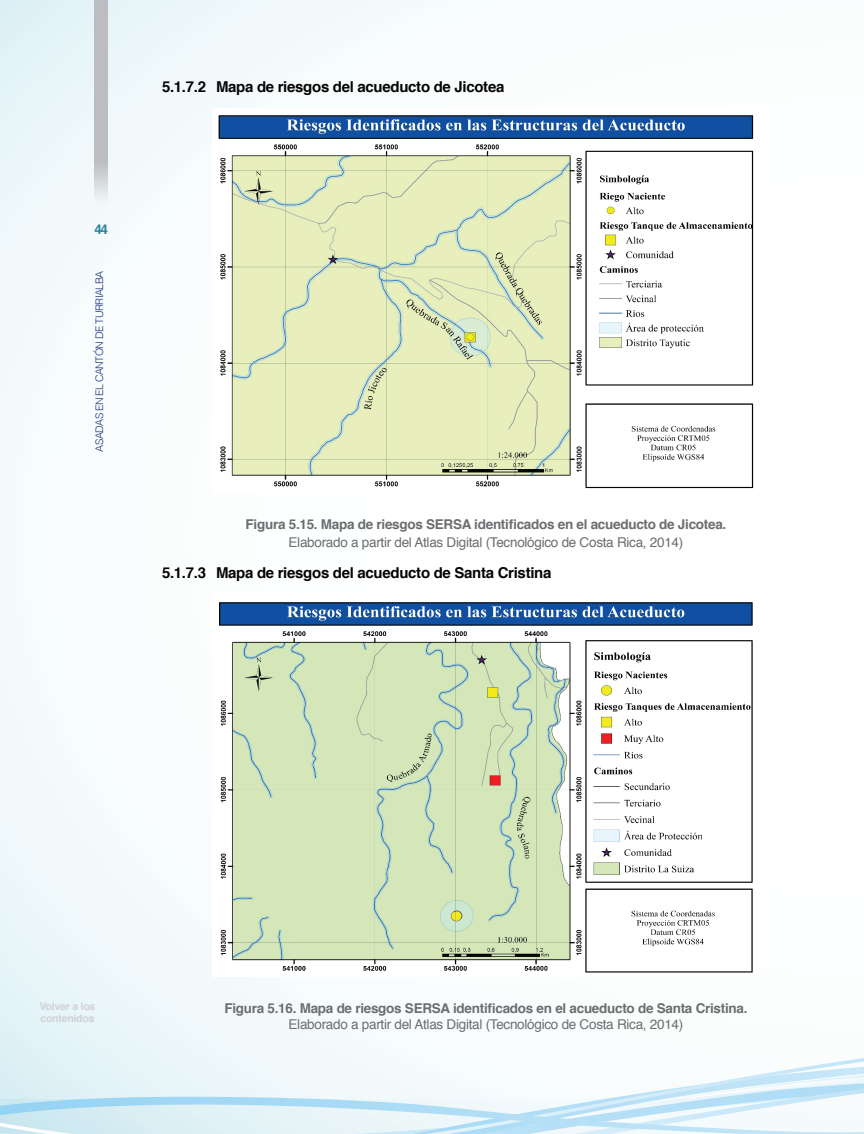
<style>
.page{position:relative;width:864px;height:1134px;background:#fff}
.page>*{position:absolute;margin:0;border:0;box-sizing:border-box;transform-origin:0 0}
.t1{font:700 15px "Helvetica";letter-spacing:-.02em;color:#040503}
.t2{font:700 13.5px "Helvetica";letter-spacing:-.02em;color:#6c6d70}
.t3{font:13.5px "Helvetica";letter-spacing:-.02em;color:#6c6d70}
.t4{font:700 13.5px "Helvetica";color:#2d849b}
.t5{font:300 10.5px "Helvetica";letter-spacing:-.05em;color:#253980}
.t6{font:700 10.5px/12.1px "Helvetica";letter-spacing:-.02em;color:#d1d2d4}
</style>
<div class="page">
<div style="left:0;top:0;width:864px;height:1134px;background:linear-gradient(to right,#f3f9fb,#fff)"></div>
<svg style="left:0;top:1058px;width:864px;height:9px"></svg>
<svg style="left:0;top:1067px;width:864px;height:67px"></svg>
<svg style="left:94px;top:0;width:14px;height:206px;fill:#bcbdc0"></svg>
<img style="left:213px;top:108px;width:546px;height:384px">
<img style="left:212px;top:593px;width:548px;height:384px">
<p class="t4" style="left:94px;top:219px;width:15px">44</p>
<p class="t5" style="left:90px;top:452px;width:182px;rotate:-90deg">ASADAS EN EL CANTÓN DE TURRIALBA</p>
<p class="t1" style="left:162px;top:75px;width:344px">5.1.7.2 Mapa de riesgos del acueducto de Jicotea</p>
<p class="t2" style="left:246px;top:513px;width:482px">Figura 5.15. Mapa de riesgos SERSA identificados en el acueducto de Jicotea.</p>
<p class="t3" style="left:289px;top:532px;width:396px">Elaborado a partir del Atlas Digital (Tecnológico de Costa Rica, 2014)</p>
<p class="t1" style="left:162px;top:560px;width:391px">5.1.7.3 Mapa de riesgos del acueducto de Santa Cristina</p>
<p class="t6" style="left:40px;top:1000px;width:57px">Volver a los contenidos</p>
<p class="t2" style="left:224px;top:997px;width:525px">Figura 5.16. Mapa de riesgos SERSA identificados en el acueducto de Santa Cristina.</p>
<p class="t3" style="left:289px;top:1014px;width:396px">Elaborado a partir del Atlas Digital (Tecnológico de Costa Rica, 2014)</p>
</div>
